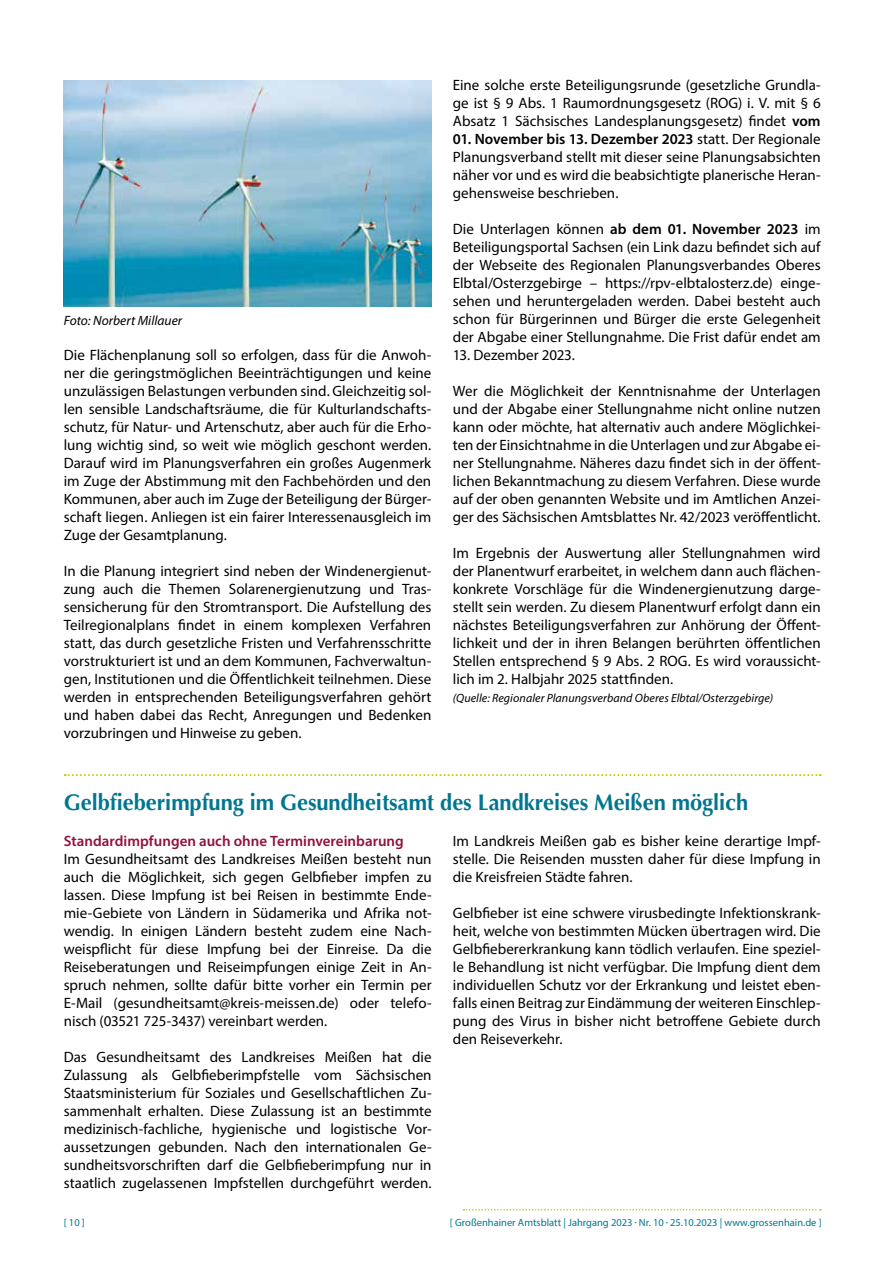
<style>
.page{position:relative;width:893px;height:1263px;background:#fff}
.page>*{position:absolute;margin:0;border:0;box-sizing:border-box;transform-origin:0 0}
.t1{font:700 22.5px "Optima";color:#00768f}
.t2{font:15px/18px "Myriad Pro";color:#000;text-align:justify}
.t3{font:600 15px "Myriad Pro";color:#91103d}
.t4{font:italic 13.5px "Myriad Pro";color:#000}
.t5{font:italic 12px "Myriad Pro";letter-spacing:.005em;color:#000}
.t6{font:10.5px "Myriad Pro";color:#00768f}
.s1{font-weight:600}
.s2{font-weight:700}
</style>
<div class="page">
<svg style="left:463px;top:1209px;width:358px;height:1px"></svg>
<svg style="left:65px;top:774px;width:756px;height:2px"></svg>
<img style="left:64px;top:81px;width:368px;height:225px">
<p class="t4" style="left:64px;top:312px;width:120px">Foto: Norbert Millauer</p>
<p class="t2" style="left:64px;top:346px;width:369px">Die Flächenplanung soll so erfolgen, dass für die Anwoh&shy;ner die geringstmöglichen Beeinträchtigungen und keine unzulässigen Belastungen verbunden sind. Gleichzeitig sol&shy;len sensible Landschaftsräume, die für Kulturlandschafts&shy;schutz, für Natur- und Artenschutz, aber auch für die Erho&shy;lung wichtig sind, so weit wie möglich geschont werden.<br>Darauf wird im Planungsverfahren ein großes Augenmerk im Zuge der Abstimmung mit den Fachbehörden und den Kommunen, aber auch im Zuge der Beteiligung der Bürger&shy;schaft liegen. Anliegen ist ein fairer Interessenausgleich im Zuge der Gesamtplanung.</p>
<p class="t2" style="left:64px;top:562px;width:369px">In die Planung integriert sind neben der Windenergienut&shy;zung auch die Themen Solarenergienutzung und Tras&shy;sensicherung für den Stromtransport. Die Aufstellung des Teilregionalplans findet in einem komplexen Verfahren statt, das durch gesetzliche Fristen und Verfahrensschritte vorstrukturiert ist und an dem Kommunen, Fachverwaltun&shy;gen, Institutionen und die Öffentlichkeit teilnehmen. Diese werden in entsprechenden Beteiligungsverfahren gehört und haben dabei das Recht, Anregungen und Bedenken vorzubringen und Hinweise zu geben.</p>
<p class="t2" style="left:453px;top:76px;width:369px">Eine solche erste Beteiligungsrunde (gesetzliche Grundla&shy;ge ist § 9 Abs. 1 Raumordnungsgesetz (ROG) i. V. mit § 6<br>Absatz 1 Sächsisches Landesplanungsgesetz) findet <span class="s1">vom</span></p>
<p class="t2" style="left:453px;top:130px;width:369px"><span class="s1">01. November bis 13. Dezember 2023</span> statt. Der Regionale Planungsverband stellt mit dieser seine Planungsabsichten näher vor und es wird die beabsichtigte planerische Heran&shy;gehensweise beschrieben.</p>
<p class="t2" style="left:453px;top:220px;width:369px">Die Unterlagen können <span class="s1">ab dem 01. November 2023</span> im Beteiligungsportal Sachsen (ein Link dazu befindet sich auf der Webseite des Regionalen Planungsverbandes Oberes Elbtal/Osterzgebirge – https://rpv-elbtalosterz.de) einge&shy;sehen und heruntergeladen werden. Dabei besteht auch schon für Bürgerinnen und Bürger die erste Gelegenheit der Abgabe einer Stellungnahme. Die Frist dafür endet am</p>
<p class="t2" style="left:453px;top:346px;width:124px">13. Dezember 2023.</p>
<p class="t2" style="left:453px;top:382px;width:369px">Wer die Möglichkeit der Kenntnisnahme der Unterlagen und der Abgabe einer Stellungnahme nicht online nutzen kann oder möchte, hat alternativ auch andere Möglichkei&shy;ten der Einsichtnahme in die Unterlagen und zur Abgabe ei&shy;ner Stellungnahme. Näheres dazu findet sich in der öffent&shy;lichen Bekanntmachung zu diesem Verfahren. Diese wurde auf der oben genannten Website und im Amtlichen Anzei&shy;ger des Sächsischen Amtsblattes Nr. 42/2023 veröffentlicht.</p>
<p class="t2" style="left:453px;top:544px;width:369px">Im Ergebnis der Auswertung aller Stellungnahmen wird der Planentwurf erarbeitet, in welchem dann auch flächen&shy;konkrete Vorschläge für die Windenergienutzung darge&shy;stellt sein werden. Zu diesem Planentwurf erfolgt dann ein nächstes Beteiligungsverfahren zur Anhörung der Öffent&shy;lichkeit und der in ihren Belangen berührten öffentlichen Stellen entsprechend § 9 Abs. 2 ROG. Es wird voraussicht&shy;lich im 2. Halbjahr 2025 stattfinden.</p>
<p class="t5" style="left:453px;top:691px;width:322px">(Quelle: Regionaler Planungsverband Oberes Elbtal/Osterzgebirge)</p>
<h1 class="t1" style="left:64px;top:790px;width:686px">Gelbfieberimpfung im Gesundheitsamt des Landkreises Meißen möglich</h1>
<p class="t3" style="left:64px;top:831px;width:342px">Standardimpfungen auch ohne Terminvereinbarung</p>
<p class="t2" style="left:64px;top:850px;width:369px">Im Gesundheitsamt des Landkreises Meißen besteht nun auch die Möglichkeit, sich gegen Gelbfieber impfen zu lassen. Diese Impfung ist bei Reisen in bestimmte Ende&shy;mie-Gebiete von Ländern in Südamerika und Afrika not&shy;wendig. In einigen Ländern besteht zudem eine Nach&shy;weispflicht für diese Impfung bei der Einreise. Da die Reiseberatungen und Reiseimpfungen einige Zeit in An&shy;spruch nehmen, sollte dafür bitte vorher ein Termin per E-Mail (gesundheitsamt@kreis-meissen.de) oder telefo&shy;nisch (03521 725-3437) vereinbart werden.</p>
<p class="t2" style="left:64px;top:1048px;width:369px">Das Gesundheitsamt des Landkreises Meißen hat die Zulassung als Gelbfieberimpfstelle vom Sächsischen Staatsministerium für Soziales und Gesellschaftlichen Zu&shy;sammenhalt erhalten. Diese Zulassung ist an bestimmte medizinisch-fachliche, hygienische und logistische Vor&shy;aussetzungen gebunden. Nach den internationalen Ge&shy;sundheitsvorschriften darf die Gelbfieberimpfung nur in staatlich zugelassenen Impfstellen durchgeführt werden.</p>
<p class="t2" style="left:453px;top:832px;width:369px">Im Landkreis Meißen gab es bisher keine derartige Impf&shy;stelle. Die Reisenden mussten daher für diese Impfung in die Kreisfreien Städte fahren.</p>
<p class="t2" style="left:453px;top:904px;width:369px">Gelbfieber ist eine schwere virusbedingte Infektionskrank&shy;heit, welche von bestimmten Mücken übertragen wird. Die Gelbfiebererkrankung kann tödlich verlaufen. Eine speziel&shy;le Behandlung ist nicht verfügbar. Die Impfung dient dem individuellen Schutz vor der Erkrankung und leistet eben&shy;falls einen Beitrag zur Eindämmung der weiteren Einschlep&shy;pung des Virus in bisher nicht betroffene Gebiete durch den Reiseverkehr.</p>
<p class="t6" style="left:64px;top:1215px;width:23px">[ 10 ]</p>
<p class="t6" style="left:450px;top:1215px;width:373px">[ Großenhainer Amtsblatt | Jahrgang 2023 <span class="s2">.</span> Nr. 10 <span class="s2">.</span> 25.10.2023 | www.grossenhain.de ]</p>
</div>
